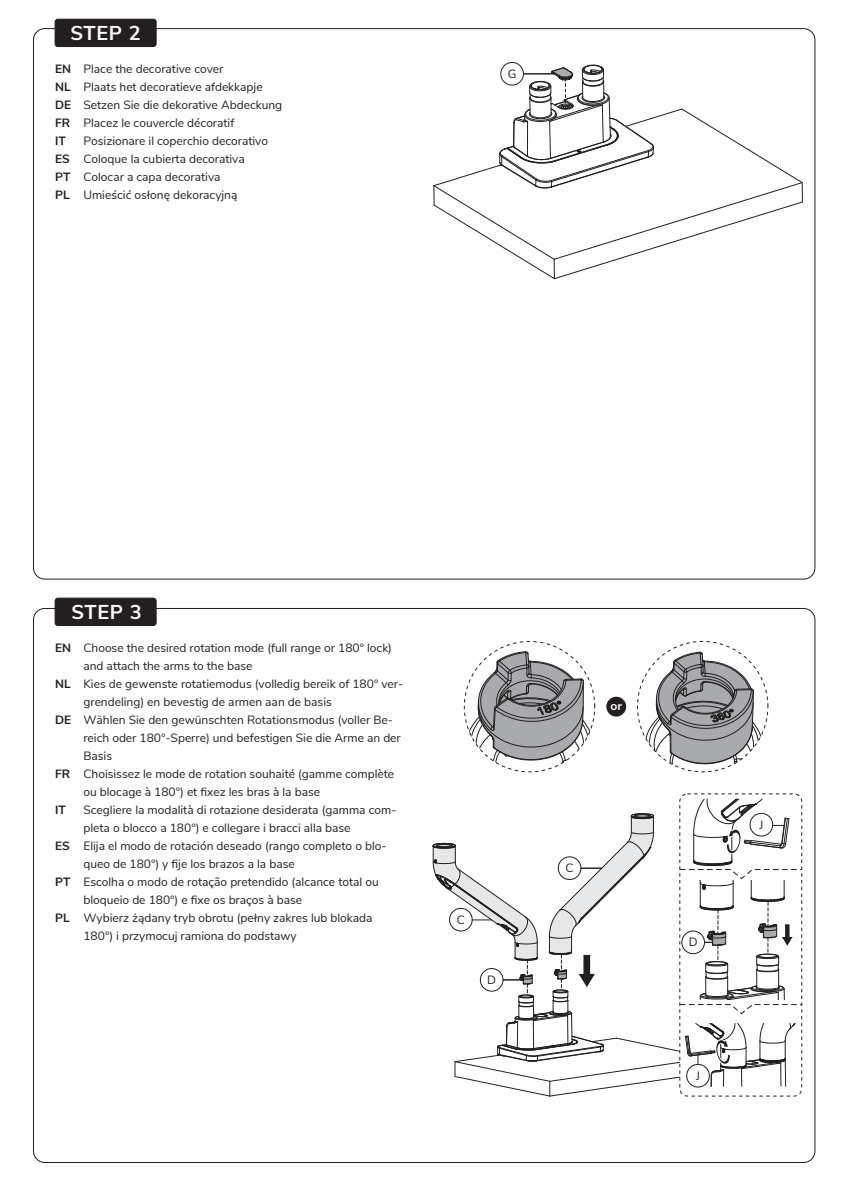
<style>
.page{position:relative;width:842px;height:1191px;background:#fff}
.page>*{position:absolute;margin:0;border:0;box-sizing:border-box;transform-origin:0 0}
.t1{font:700 20px "Nunito Sans";letter-spacing:.03em;color:#fff}
.t2{font:12px/18px "Nunito Sans";color:#231f20}
.t3{font:700 12px/18px "Nunito Sans";color:#231f20}
.t4{font:700 12px "Nunito Sans";color:#fff}
</style>
<div class="page">
<div style="left:55px;top:598px;width:101px;height:27px;background:#231f20;border-radius:3px"></div>
<div style="left:55px;top:597px;width:102px;height:29px;border:1px solid #231f20;border-radius:3px"></div>
<div style="left:55px;top:19px;width:101px;height:28px;background:#231f20;border-radius:3px"></div>
<div style="left:55px;top:19px;width:102px;height:28px;border:1px solid #231f20;border-radius:3px"></div>
<div style="left:606px;top:696px;width:20px;height:20px;background:#231f20;border-radius:50%"></div>
<svg style="left:465px;top:651px;width:129px;height:121px"></svg>
<svg style="left:644px;top:651px;width:119px;height:121px"></svg>
<svg style="left:433px;top:64px;width:370px;height:215px"></svg>
<div style="left:501px;top:62px;width:22px;height:23px;background:#fff;border-radius:50%"></div>
<div style="left:500px;top:62px;width:24px;height:23px;border:1px solid #231f20;border-radius:50%"></div>
<svg style="left:432px;top:798px;width:370px;height:298px"></svg>
<div style="left:558px;top:857px;width:23px;height:22px;background:#fff;border-radius:50%"></div>
<div style="left:558px;top:856px;width:23px;height:23px;border:1px solid #231f20;border-radius:50%"></div>
<div style="left:450px;top:908px;width:22px;height:23px;background:#fff;border-radius:50%"></div>
<div style="left:449px;top:908px;width:23px;height:23px;border:1px solid #231f20;border-radius:50%"></div>
<div style="left:480px;top:968px;width:23px;height:23px;background:#fff;border-radius:50%"></div>
<div style="left:480px;top:968px;width:23px;height:23px;border:1px solid #231f20;border-radius:50%"></div>
<div style="left:682px;top:931px;width:22px;height:22px;background:#fff;border-radius:50%"></div>
<div style="left:681px;top:930px;width:24px;height:24px;border:1px solid #231f20;border-radius:50%"></div>
<div style="left:750px;top:813px;width:23px;height:23px;background:#fff;border-radius:50%"></div>
<div style="left:750px;top:813px;width:23px;height:23px;border:1px solid #231f20;border-radius:50%"></div>
<div style="left:687px;top:1064px;width:22px;height:23px;background:#fff;border-radius:50%"></div>
<div style="left:686px;top:1064px;width:24px;height:23px;border:1px solid #231f20;border-radius:50%"></div>
<h1 class="t1" style="left:71px;top:18px;width:72px">STEP 2</h1>
<p class="t3" style="left:55px;top:59px;width:18px">EN<br>NL<br>DE<br>FR<br>IT<br>ES<br>PT<br>PL</p>
<p class="t2" style="left:83px;top:59px;width:200px">Place the decorative cover<br>Plaats het decoratieve afdekkapje<br>Setzen Sie die dekorative Abdeckung<br>Placez le couvercle décoratif<br>Posizionare il coperchio decorativo<br>Coloque la cubierta decorativa<br>Colocar a capa decorativa<br>Umieścić osłonę dekoracyjną</p>
<p class="t2" style="left:508px;top:64px;width:10px">G</p>
<h1 class="t1" style="left:72px;top:597px;width:72px">STEP 3</h1>
<p class="t3" style="left:55px;top:638px;width:18px">EN</p>
<p class="t3" style="left:55px;top:674px;width:17px">NL</p>
<p class="t3" style="left:55px;top:710px;width:18px">DE</p>
<p class="t3" style="left:55px;top:764px;width:17px">FR</p>
<p class="t3" style="left:55px;top:800px;width:12px">IT</p>
<p class="t3" style="left:55px;top:836px;width:16px">ES</p>
<p class="t3" style="left:55px;top:872px;width:17px">PT</p>
<p class="t3" style="left:55px;top:908px;width:16px">PL</p>
<p class="t2" style="left:83px;top:638px;width:321px">Choose the desired rotation mode (full range or 180° lock) and attach the arms to the base<br>Kies de gewenste rotatiemodus (volledig bereik of 180° ver&shy;grendeling) en bevestig de armen aan de basis<br>Wählen Sie den gewünschten Rotationsmodus (voller Be&shy;reich oder 180°-Sperre) und befestigen Sie die Arme an der Basis<br>Choisissez le mode de rotation souhaité (gamme complète ou blocage à 180°) et fixez les bras à la base<br>Scegliere la modalità di rotazione desiderata (gamma com&shy;pleta o blocco a 180°) e collegare i bracci alla base<br>Elija el modo de rotación deseado (rango completo o blo&shy;queo de 180°) y fije los brazos a la base<br>Escolha o modo de rotação pretendido (alcance total ou bloqueio de 180°) e fixe os braços à base<br>Wybierz żądany tryb obrotu (pełny zakres lub blokada 180°) i przymocuj ramiona do podstawy</p>
<p class="t2" style="left:457px;top:910px;width:10px">C</p>
<p class="t2" style="left:487px;top:970px;width:10px">D</p>
<p class="t4" style="left:610px;top:697px;width:13px">or</p>
<p class="t2" style="left:565px;top:858px;width:10px">C</p>
<p class="t2" style="left:689px;top:932px;width:10px">D</p>
<p class="t2" style="left:696px;top:1066px;width:5px">J</p>
<p class="t2" style="left:759px;top:815px;width:5px">J</p>
</div>
